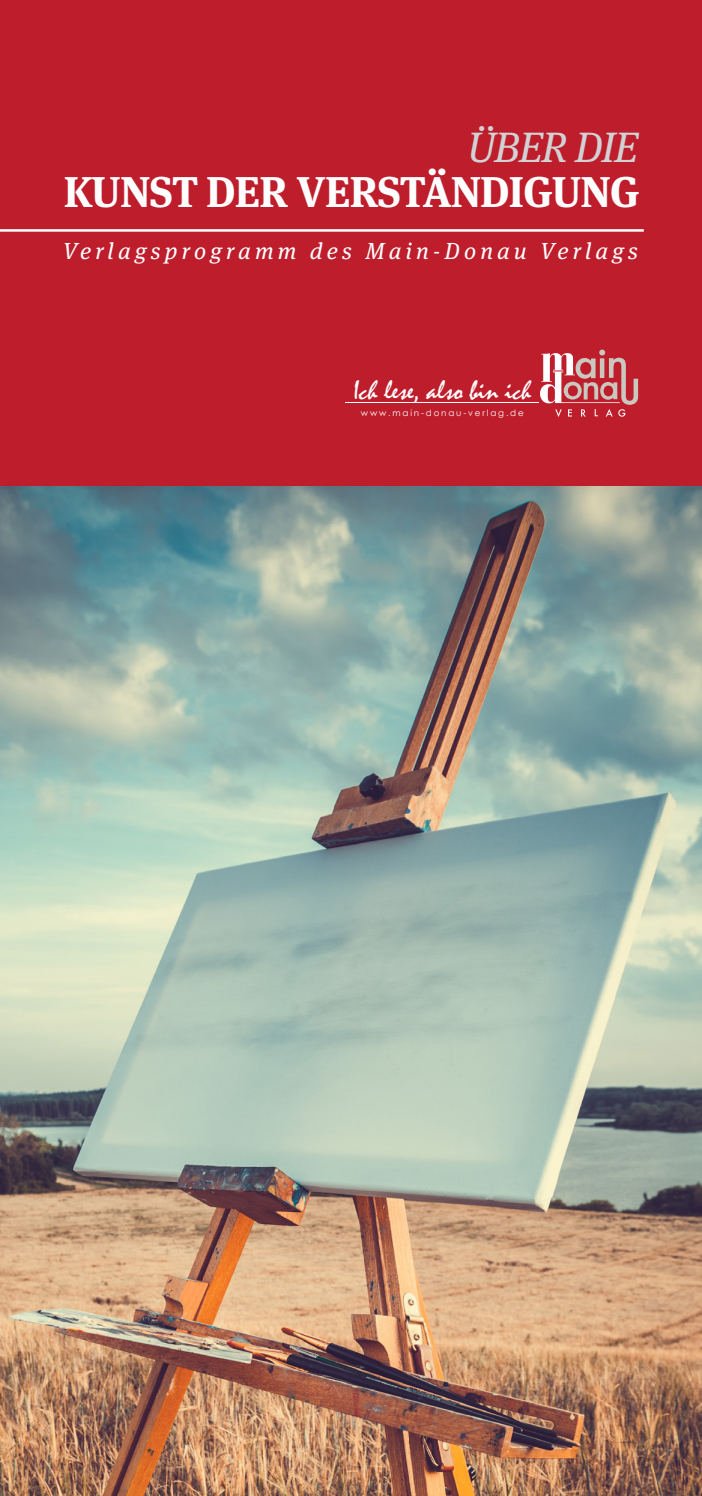
<style>
.page{position:relative;width:702px;height:1496px;background:#fff}
.page>*{position:absolute;margin:0;border:0;box-sizing:border-box;transform-origin:0 0}
.t1{font:700 43px "Meta Serif";letter-spacing:-.02em;color:#fff}
.t2{font:italic 42.5px "Meta Serif";letter-spacing:-.03em;color:#d1d2d4}
.t3{font:27.5px "Mistral";color:#fff}
.t4{font:italic 23.25px "Meta Serif";letter-spacing:.18em;color:#fff}
.t5{font:8.75px "Century Gothic";letter-spacing:.21em;color:#fff}
</style>
<div class="page">
<img style="left:0;top:485px;width:702px;height:1010px">
<div style="left:0;top:0;width:702px;height:485px;background:#be1d2c"></div>
<svg style="left:540px;top:349px;width:98px;height:68px"></svg>
<hr style="left:345px;top:402px;width:194px;height:1px;background:#fff">
<hr style="left:0;top:229px;width:643px;height:3px;background:#fff">
<h2 class="t2" style="left:467px;top:123px;width:173px">ÜBER DIE</h2>
<h1 class="t1" style="left:64px;top:156px;width:577px">KUNST DER VERSTÄNDIGUNG</h1>
<p class="t4" style="left:63px;top:238px;width:576px">Verlagsprogramm des Main-Donau Verlags</p>
<p class="t3" style="left:353px;top:375px;width:179px">Ich lese, also bin ich</p>
<p class="t5" style="left:361px;top:406px;width:164px">www.main-donau-verlag.de</p>
</div>
